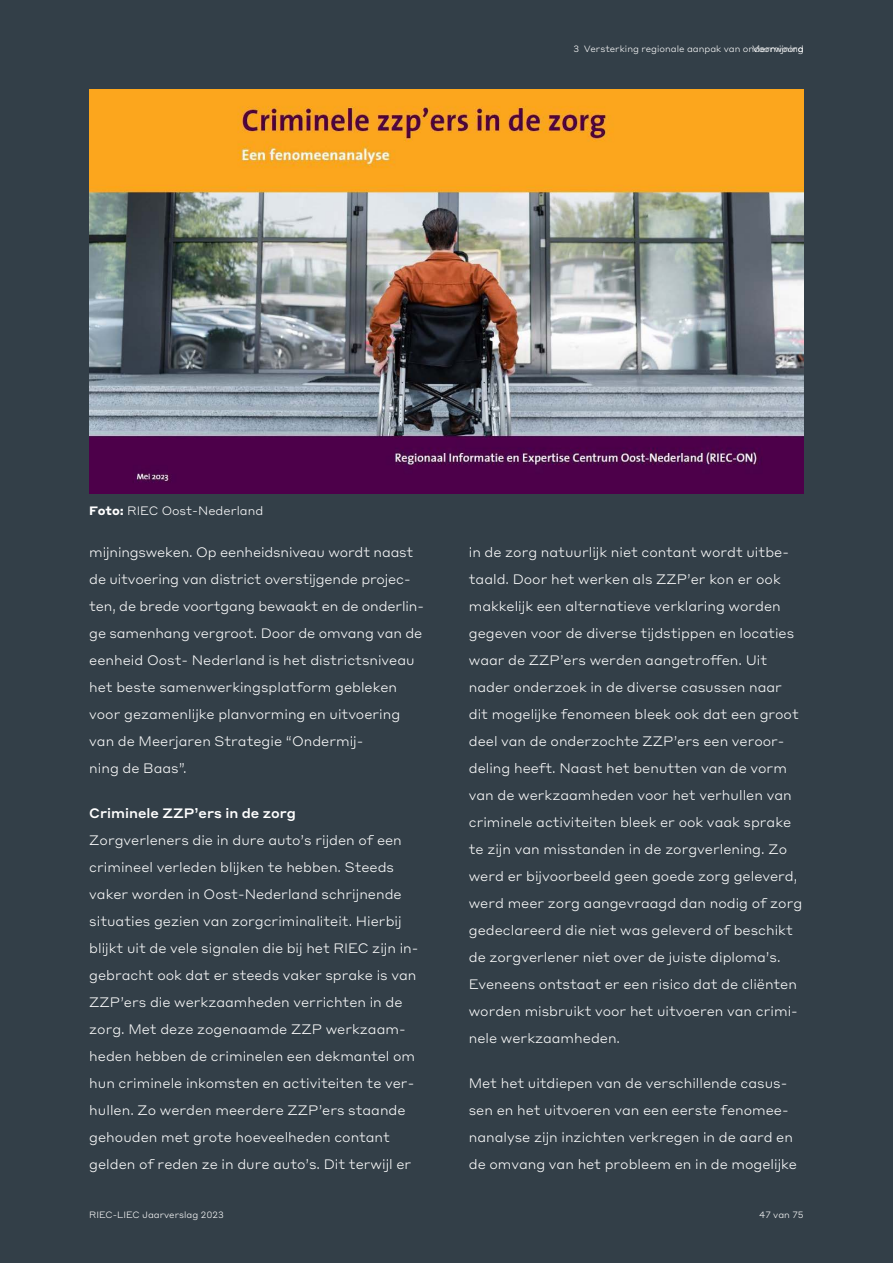
<style>
.page{position:relative;width:893px;height:1263px;background:#333f48}
.page>*{position:absolute;margin:0;border:0;box-sizing:border-box;transform-origin:0 0}
.P_Body_Tekstgrijs{font:300 13.5px/27px "Styrene ALC";color:#fff}
.H4_BodyKop_Paars{font:500 13.5px "Styrene ALC";color:#fff}
.t1{font:300 12px "Styrene ALC";color:#fff}
.t2{font:300 9px "Styrene ALC";color:#fff}
.s1{font-weight:700}
</style>
<div class="page">
<img style="left:89px;top:89px;width:715px;height:404px">
<p class="t2" style="left:574px;top:41px;width:232px">3 Versterking regionale aanpak van ondermijning</p>
<p class="t2" style="left:752px;top:41px;width:53px">Voorwoord</p>
<p class="t1" style="left:89px;top:501px;width:175px"><span class="s1">Foto:</span> RIEC Oost-Nederland</p>
<p class="P_Body_Tekstgrijs" style="left:89px;top:538px;width:336px">mijningsweken. Op eenheidsniveau wordt naast de uitvoering van district overstijgende projec&shy;ten, de brede voortgang bewaakt en de onderlin&shy;ge samenhang vergroot. Door de omvang van de eenheid Oost- Nederland is het districtsniveau het beste samenwerkingsplatform gebleken voor gezamenlijke planvorming en uitvoering van de Meerjaren Strategie “Ondermij-<br>ning de Baas”.</p>
<h4 class="H4_BodyKop_Paars" style="left:89px;top:802px;width:208px">Criminele ZZP’ers in de zorg</h4>
<p class="P_Body_Tekstgrijs" style="left:89px;top:826px;width:331px">Zorgverleners die in dure auto’s rijden of een crimineel verleden blijken te hebben. Steeds vaker worden in Oost-Nederland schrijnende situaties gezien van zorgcriminaliteit. Hierbij blijkt uit de vele signalen die bij het RIEC zijn in&shy;gebracht ook dat er steeds vaker sprake is van ZZP’ers die werkzaamheden verrichten in de zorg. Met deze zogenaamde ZZP werkzaam&shy;heden hebben de criminelen een dekmantel om hun criminele inkomsten en activiteiten te ver&shy;hullen. Zo werden meerdere ZZP’ers staande gehouden met grote hoeveelheden contant gelden of reden ze in dure auto’s. Dit terwijl er</p>
<p class="P_Body_Tekstgrijs" style="left:469px;top:538px;width:335px">in de zorg natuurlijk niet contant wordt uitbe&shy;taald. Door het werken als ZZP’er kon er ook makkelijk een alternatieve verklaring worden gegeven voor de diverse tijdstippen en locaties waar de ZZP’ers werden aangetroffen. Uit nader onderzoek in de diverse casussen naar dit mogelijke fenomeen bleek ook dat een groot deel van de onderzochte ZZP’ers een veroor&shy;deling heeft. Naast het benutten van de vorm van de werkzaamheden voor het verhullen van criminele activiteiten bleek er ook vaak sprake te zijn van misstanden in de zorgverlening. Zo werd er bijvoorbeeld geen goede zorg geleverd, werd meer zorg aangevraagd dan nodig of zorg gedeclareerd die niet was geleverd of beschikt de zorgverlener niet over de juiste diploma’s.<br>Eveneens ontstaat er een risico dat de cliënten worden misbruikt voor het uitvoeren van crimi&shy;nele werkzaamheden.</p>
<p class="P_Body_Tekstgrijs" style="left:469px;top:1069px;width:330px">Met het uitdiepen van de verschillende casus&shy;sen en het uitvoeren van een eerste fenomee&shy;nanalyse zijn inzichten verkregen in de aard en de omvang van het probleem en in de mogelijke</p>
<p class="t2" style="left:89px;top:1207px;width:136px">RIEC-LIEC Jaarverslag 2023</p>
<p class="t2" style="left:759px;top:1207px;width:46px">47 van 75</p>
</div>
